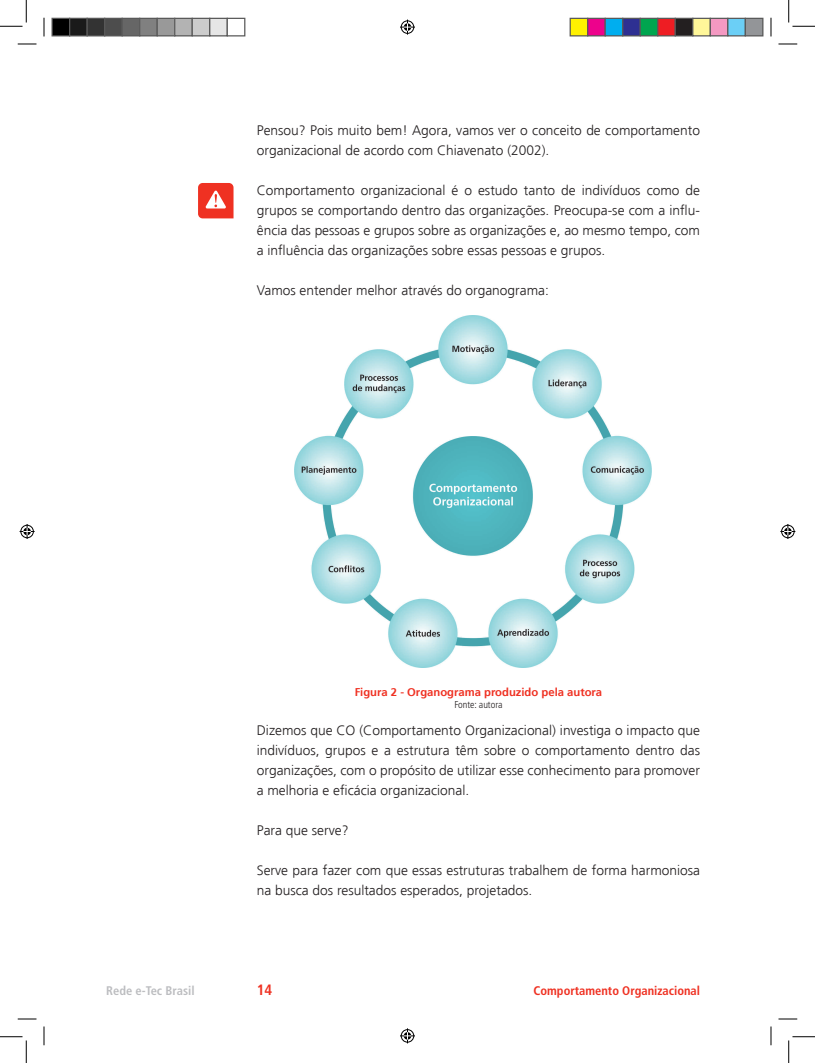
<style>
.page{position:relative;width:815px;height:1063px;background:#fff}
.page>*{position:absolute;margin:0;border:0;box-sizing:border-box;transform-origin:0 0}
.t1{font:700 condensed 15px "Frutiger LT Std";color:#ef3122}
.t2{font:300 13.75px/20px "Frutiger LT Std";color:#231f20}
.t3{font:700 condensed 12.5px "Frutiger LT Std";color:#ef3122}
.t4{font:700 condensed 12.5px "Frutiger LT Std";color:#bcbdc0}
.t5{font:700 11.25px "Frutiger LT Std";color:#ef3122}
.t6{font:300 condensed 10px "Frutiger LT Std";color:#231f20}
</style>
<div class="page">
<svg style="left:198px;top:183px;width:35px;height:35px"></svg>
<img style="left:294px;top:315px;width:357px;height:352px">
<svg style="left:18px;top:43px;width:18px;height:2px"></svg>
<svg style="left:778px;top:43px;width:19px;height:2px"></svg>
<svg style="left:18px;top:1018px;width:18px;height:1px"></svg>
<svg style="left:778px;top:1018px;width:19px;height:1px"></svg>
<svg style="left:43px;top:18px;width:2px;height:18px"></svg>
<svg style="left:43px;top:1026px;width:2px;height:19px"></svg>
<svg style="left:770px;top:18px;width:1px;height:18px"></svg>
<svg style="left:770px;top:1026px;width:1px;height:19px"></svg>
<svg style="left:0;top:0;width:27px;height:27px"></svg>
<svg style="left:0;top:1036px;width:27px;height:26px"></svg>
<svg style="left:788px;top:0;width:26px;height:27px"></svg>
<svg style="left:788px;top:1036px;width:26px;height:26px"></svg>
<svg style="left:400px;top:20px;width:15px;height:15px"></svg>
<svg style="left:400px;top:1028px;width:15px;height:15px"></svg>
<svg style="left:20px;top:524px;width:15px;height:15px"></svg>
<svg style="left:780px;top:524px;width:15px;height:15px"></svg>
<div style="left:52px;top:18px;width:18px;height:18px;background:#000"></div>
<div style="left:51px;top:18px;width:19px;height:18px;border:1px solid #595959"></div>
<div style="left:70px;top:18px;width:17px;height:18px;background:#1a1a1a"></div>
<div style="left:69px;top:18px;width:19px;height:18px;border:1px solid #595959"></div>
<div style="left:87px;top:18px;width:18px;height:18px;background:#333"></div>
<div style="left:86px;top:18px;width:19px;height:18px;border:1px solid #595959"></div>
<div style="left:105px;top:18px;width:17px;height:18px;background:#4d4d4d"></div>
<div style="left:104px;top:18px;width:19px;height:18px;border:1px solid #595959"></div>
<div style="left:122px;top:18px;width:18px;height:18px;background:#666"></div>
<div style="left:121px;top:18px;width:19px;height:18px;border:1px solid #595959"></div>
<div style="left:140px;top:18px;width:17px;height:18px;background:#808080"></div>
<div style="left:139px;top:18px;width:19px;height:18px;border:1px solid #595959"></div>
<div style="left:157px;top:18px;width:18px;height:18px;background:#999"></div>
<div style="left:156px;top:18px;width:19px;height:18px;border:1px solid #595959"></div>
<div style="left:175px;top:18px;width:17px;height:18px;background:#b3b3b3"></div>
<div style="left:174px;top:18px;width:19px;height:18px;border:1px solid #595959"></div>
<div style="left:192px;top:18px;width:18px;height:18px;background:#ccc"></div>
<div style="left:191px;top:18px;width:19px;height:18px;border:1px solid #595959"></div>
<div style="left:210px;top:18px;width:17px;height:18px;background:#e6e6e6"></div>
<div style="left:209px;top:18px;width:19px;height:18px;border:1px solid #595959"></div>
<div style="left:226px;top:18px;width:19px;height:18px;border:1px solid #595959"></div>
<div style="left:570px;top:18px;width:17px;height:18px;background:#fff101"></div>
<div style="left:569px;top:18px;width:19px;height:18px;border:1px solid #595959"></div>
<div style="left:587px;top:18px;width:18px;height:18px;background:#ed028c"></div>
<div style="left:587px;top:18px;width:18px;height:18px;border:1px solid #595959"></div>
<div style="left:605px;top:18px;width:17px;height:18px;background:#00aeef"></div>
<div style="left:604px;top:18px;width:19px;height:18px;border:1px solid #595959"></div>
<div style="left:622px;top:18px;width:18px;height:18px;background:#2e3092"></div>
<div style="left:622px;top:18px;width:18px;height:18px;border:1px solid #595959"></div>
<div style="left:640px;top:18px;width:17px;height:18px;background:#00a54f"></div>
<div style="left:639px;top:18px;width:19px;height:18px;border:1px solid #595959"></div>
<div style="left:657px;top:18px;width:18px;height:18px;background:#ee1d23"></div>
<div style="left:657px;top:18px;width:18px;height:18px;border:1px solid #595959"></div>
<div style="left:675px;top:18px;width:17px;height:18px;background:#231f20"></div>
<div style="left:674px;top:18px;width:19px;height:18px;border:1px solid #595959"></div>
<div style="left:692px;top:18px;width:18px;height:18px;background:#fff79a"></div>
<div style="left:692px;top:18px;width:18px;height:18px;border:1px solid #595959"></div>
<div style="left:710px;top:18px;width:17px;height:18px;background:#f499c2"></div>
<div style="left:709px;top:18px;width:19px;height:18px;border:1px solid #595959"></div>
<div style="left:727px;top:18px;width:18px;height:18px;background:#6bcff6"></div>
<div style="left:727px;top:18px;width:18px;height:18px;border:1px solid #595959"></div>
<div style="left:745px;top:18px;width:17px;height:18px;background:#939598"></div>
<div style="left:744px;top:18px;width:19px;height:18px;border:1px solid #595959"></div>
<p class="t2" style="left:257px;top:120px;width:444px">Pensou? Pois muito bem! Agora, vamos ver o conceito de comportamento organizacional de acordo com Chiavenato (2002).</p>
<p class="t2" style="left:257px;top:180px;width:444px;text-align:justify">Comportamento organizacional é o estudo tanto de indivíduos como de grupos se comportando dentro das organizações. Preocupa-se com a influ&shy;ência das pessoas e grupos sobre as organizações e, ao mesmo tempo, com a influência das organizações sobre essas pessoas e grupos.</p>
<p class="t2" style="left:257px;top:280px;width:293px">Vamos entender melhor através do organograma:</p>
<p class="t5" style="left:354px;top:685px;width:249px">Figura 2 - Organograma produzido pela autora</p>
<p class="t6" style="left:454px;top:699px;width:49px">Fonte: autora</p>
<p class="t2" style="left:257px;top:720px;width:444px;text-align:justify">Dizemos que CO (Comportamento Organizacional) investiga o impacto que indivíduos, grupos e a estrutura têm sobre o comportamento dentro das organizações, com o propósito de utilizar esse conhecimento para promover a melhoria e eficácia organizacional.</p>
<p class="t2" style="left:257px;top:820px;width:93px">Para que serve?</p>
<p class="t2" style="left:257px;top:860px;width:444px">Serve para fazer com que essas estruturas trabalhem de forma harmoniosa na busca dos resultados esperados, projetados.</p>
<p class="t4" style="left:106px;top:983px;width:90px">Rede e-Tec Brasil</p>
<p class="t1" style="left:257px;top:981px;width:17px">14</p>
<p class="t3" style="left:533px;top:983px;width:168px">Comportamento Organizacional</p>
</div>
